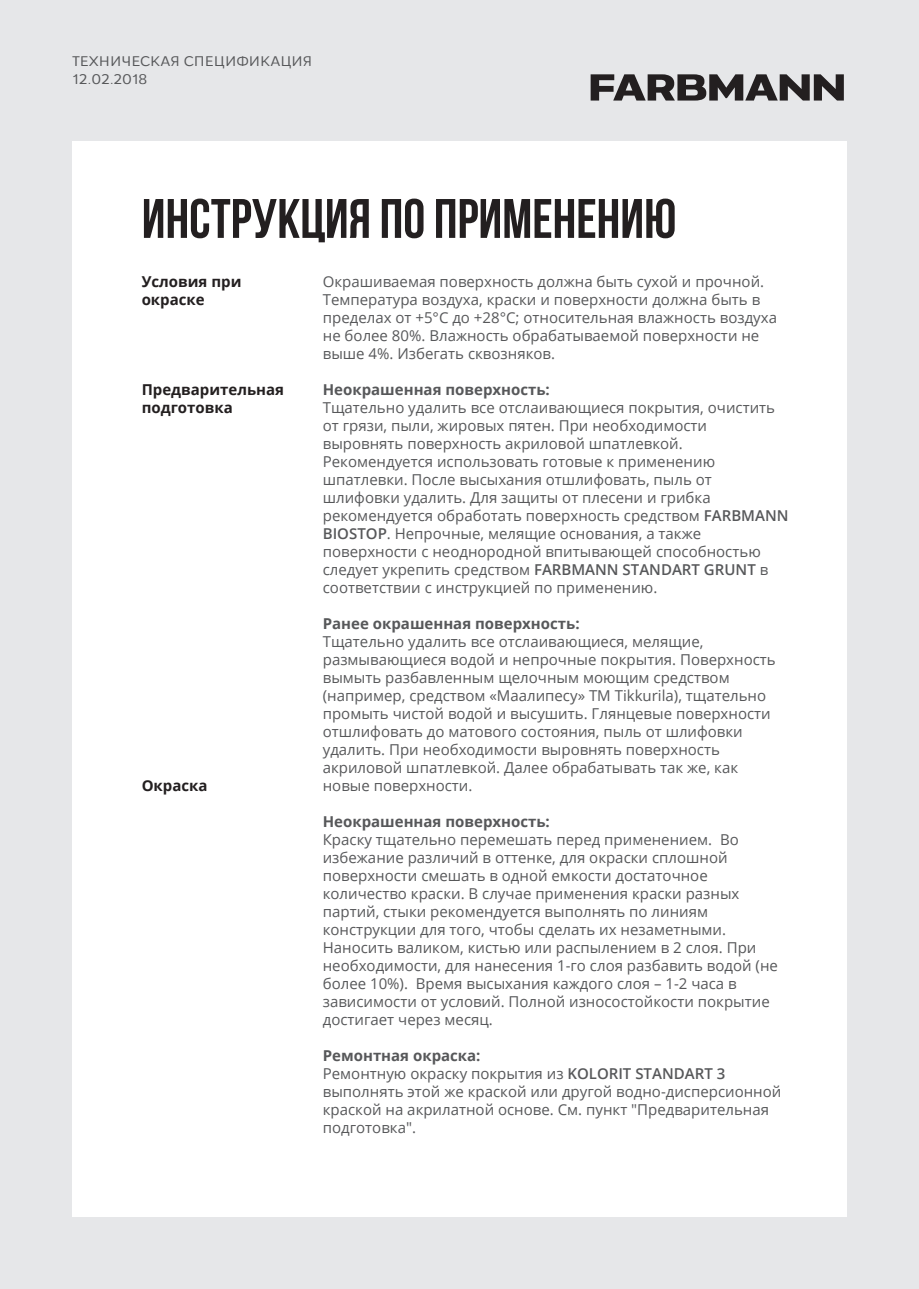
<style>
.page{position:relative;width:919px;height:1289px;background:#fff}
.page>*{position:absolute;margin:0;border:0;box-sizing:border-box;transform-origin:0 0}
.t1{font:55.5px "Bebas Neue Cyrillic";color:#231f20}
.t2{font:15px/18px "Open Sans";color:#57585a}
.t3{font:700 15px "Open Sans";color:#57585a}
.t4{font:700 15px/18px "Open Sans";color:#231f20}
.t5{font:15px/18px "Osnova Pro";color:#57585a}
.s1{font-weight:600}
.s2{font-weight:700}
</style>
<div class="page">
<div style="left:0;top:0;width:918px;height:1288px;background:#e6e7e9"></div>
<div style="left:73px;top:141px;width:774px;height:1075px;background:#fff"></div>
<svg style="left:590px;top:74px;width:253px;height:27px"></svg>
<p class="t5" style="left:73px;top:52px;width:241px">ТЕХНИЧЕСКАЯ СПЕЦИФИКАЦИЯ<br>12.02.2018</p>
<h1 class="t1" style="left:142px;top:188px;width:536px">ИНСТРУКЦИЯ ПО ПРИМЕНЕНИЮ</h1>
<p class="t4" style="left:142px;top:272px;width:101px">Условия при окраске</p>
<p class="t2" style="left:323px;top:272px;width:455px">Окрашиваемая поверхность должна быть сухой и прочной.<br>Температура воздуха, краски и поверхности должна быть в пределах от +5°С до +28°С; относительная влажность воздуха не более 80%. Влажность обрабатываемой поверхности не выше 4%. Избегать сквозняков.</p>
<p class="t3" style="left:323px;top:379px;width:228px">Неокрашенная поверхность:</p>
<p class="t2" style="left:323px;top:398px;width:467px">Тщательно удалить все отслаивающиеся покрытия, очистить от грязи, пыли, жировых пятен. При необходимости выровнять поверхность акриловой шпатлевкой.<br>Рекомендуется использовать готовые к применению шпатлевки. После высыхания отшлифовать, пыль от шлифовки удалить. Для защиты от плесени и грибка рекомендуется обработать поверхность средством <span class="s1">FARBMANN BIOSTOP</span>. Непрочные, мелящие основания, а также поверхности с неоднородной впитывающей способностью следует укрепить средством <span class="s1">FARBMANN STANDART GRUNT</span> в соответствии с инструкцией по применению.</p>
<p class="t3" style="left:323px;top:613px;width:258px">Ранее окрашенная поверхность:</p>
<p class="t2" style="left:323px;top:632px;width:454px">Тщательно удалить все отслаивающиеся, мелящие, размывающиеся водой и непрочные покрытия. Поверхность вымыть разбавленным щелочным моющим средством (например, средством «Маалипесу» ТМ Tikkurila), тщательно промыть чистой водой и высушить. Глянцевые поверхности отшлифовать до матового состояния, пыль от шлифовки удалить. При необходимости выровнять поверхность акриловой шпатлевкой. Далее обрабатывать так же, как новые поверхности.</p>
<p class="t3" style="left:323px;top:811px;width:228px">Неокрашенная поверхность:</p>
<p class="t2" style="left:323px;top:830px;width:456px">Краску тщательно перемешать перед применением. Во избежание различий в оттенке, для окраски сплошной поверхности смешать в одной емкости достаточное количество краски. В случае применения краски разных партий, стыки рекомендуется выполнять по линиям конструкции для того, чтобы сделать их незаметными.<br>Наносить валиком, кистью или распылением в 2 слоя. При необходимости, для нанесения 1-го слоя разбавить водой (не более 10%). Время высыхания каждого слоя – 1-2 часа в зависимости от условий. Полной износостойкости покрытие достигает через месяц.</p>
<p class="t2" style="left:323px;top:1046px;width:460px"><span class="s2">Ремонтная окраска:<br></span>Ремонтную окраску покрытия из <span class="s1">KOLORIT STANDART 3 </span>выполнять этой же краской или другой водно-дисперсионной краской на акрилатной основе. См. пункт "Предварительная подготовка".</p>
<p class="t4" style="left:142px;top:380px;width:144px">Предварительная подготовка</p>
<p class="t4" style="left:142px;top:776px;width:67px">Окраска</p>
</div>
